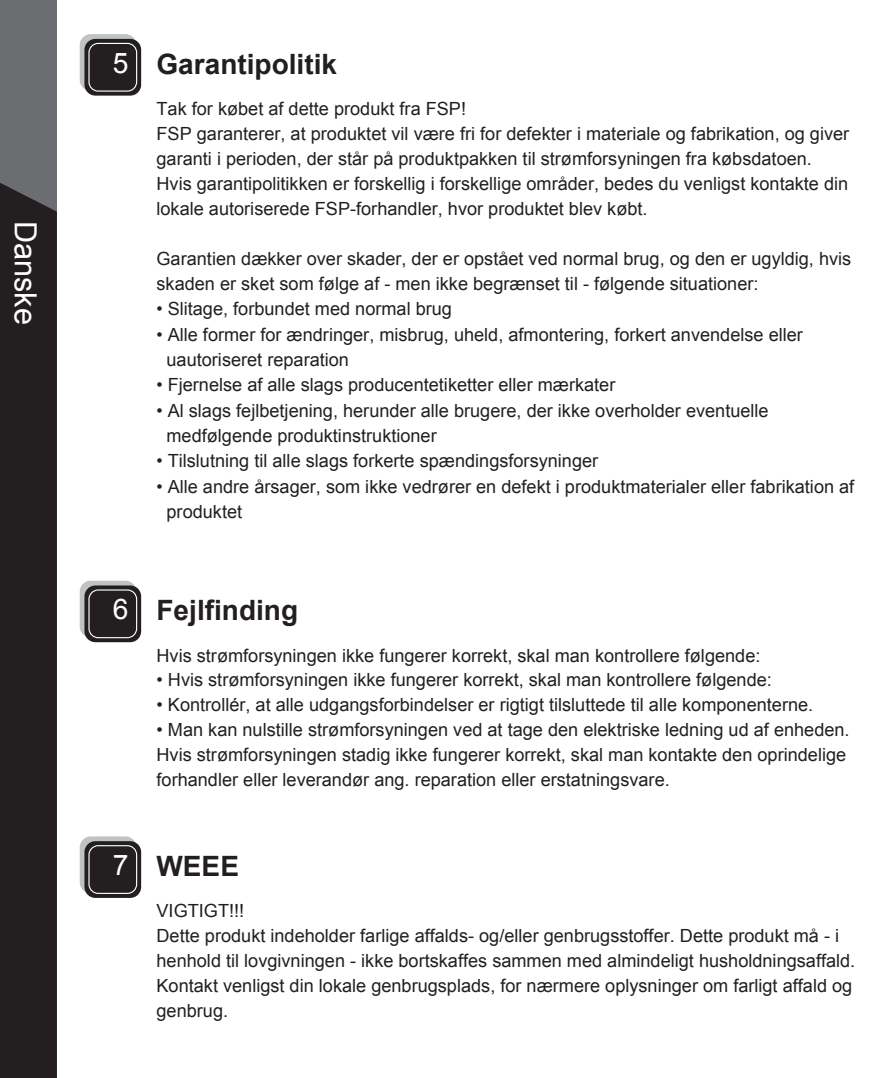
<style>
.page{position:relative;width:893px;height:1078px;background:#fff}
.page>*{position:absolute;margin:0;border:0;box-sizing:border-box;transform-origin:0 0}
.t1{font:30.8px "Arial";color:#fff}
.t2{font:28.4px "Arial";color:#fff}
.t3{font:700 28px "Arial";color:#231f20}
.t4{font:18px/24.8px "Arial";color:#231f20}
</style>
<div class="page">
<div style="left:0;top:0;width:57px;height:1077px;background:#6c6d70"></div>
<div style="left:0;top:183px;width:57px;height:894px;background:#231f20"></div>
<div style="left:80px;top:34px;width:56px;height:57px;background:linear-gradient(to right,#bebfc0,#b6b6b7);border-radius:11px"></div>
<div style="left:84px;top:39px;width:57px;height:57px;background:#231f20;border-radius:11px"></div>
<div style="left:88px;top:43px;width:49px;height:49px;border:1px solid #fff;border-radius:9px"></div>
<div style="left:80px;top:580px;width:56px;height:57px;background:#c1c2c3;border-radius:11px"></div>
<div style="left:84px;top:585px;width:57px;height:57px;background:#231f20;border-radius:11px"></div>
<div style="left:88px;top:589px;width:49px;height:49px;border:1px solid #fff;border-radius:9px"></div>
<div style="left:80px;top:836px;width:56px;height:56px;background:#c1c2c3;border-radius:11px"></div>
<div style="left:84px;top:841px;width:57px;height:56px;background:#231f20;border-radius:11px"></div>
<div style="left:88px;top:844px;width:49px;height:49px;border:1px solid #fff;border-radius:9px"></div>
<h1 class="t1" style="left:46px;top:221px;width:105px;rotate:90deg">Danske</h1>
<h2 class="t2" style="left:113px;top:44px;width:17px">5</h2>
<h3 class="t3" style="left:157px;top:45px;width:182px">Garantipolitik</h3>
<p class="t4" style="left:157px;top:96px;width:694px">Tak for købet af dette produkt fra FSP!<br>FSP garanterer, at produktet vil være fri for defekter i materiale og fabrikation, og giver garanti i perioden, der står på produktpakken til strømforsyningen fra købsdatoen.<br>Hvis garantipolitikken er forskellig i forskellige områder, bedes du venligst kontakte din lokale autoriserede FSP-forhandler, hvor produktet blev købt.</p>
<p class="t4" style="left:157px;top:246px;width:696px">Garantien dækker over skader, der er opstået ved normal brug, og den er ugyldig, hvis skaden er sket som følge af - men ikke begrænset til - følgende situationer:</p>
<p class="t4" style="left:157px;top:296px;width:297px">• Slitage, forbundet med normal brug</p>
<p class="t4" style="left:167px;top:322px;width:638px;text-indent:-10px">• Alle former for ændringer, misbrug, uheld, afmontering, forkert anvendelse eller uautoriseret reparation</p>
<p class="t4" style="left:157px;top:372px;width:460px">• Fjernelse af alle slags producentetiketter eller mærkater</p>
<p class="t4" style="left:167px;top:398px;width:604px;text-indent:-10px">• Al slags fejlbetjening, herunder alle brugere, der ikke overholder eventuelle medfølgende produktinstruktioner</p>
<p class="t4" style="left:157px;top:448px;width:443px">• Tilslutning til alle slags forkerte spændingsforsyninger</p>
<p class="t4" style="left:167px;top:474px;width:689px;text-indent:-10px">• Alle andre årsager, som ikke vedrører en defekt i produktmaterialer eller fabrikation af produktet</p>
<h2 class="t2" style="left:113px;top:590px;width:17px">6</h2>
<h2 class="t2" style="left:113px;top:846px;width:17px">7</h2>
<h3 class="t3" style="left:157px;top:591px;width:143px">Fejlfinding</h3>
<p class="t4" style="left:157px;top:642px;width:605px">Hvis strømforsyningen ikke fungerer korrekt, skal man kontrollere følgende:</p>
<p class="t4" style="left:157px;top:667px;width:617px">• Hvis strømforsyningen ikke fungerer korrekt, skal man kontrollere følgende:</p>
<p class="t4" style="left:157px;top:692px;width:658px">• Kontrollér, at alle udgangsforbindelser er rigtigt tilsluttede til alle komponenterne.</p>
<p class="t4" style="left:157px;top:717px;width:695px">• Man kan nulstille strømforsyningen ved at tage den elektriske ledning ud af enheden.<br>Hvis strømforsyningen stadig ikke fungerer korrekt, skal man kontakte den oprindelige forhandler eller leverandør ang. reparation eller erstatningsvare.</p>
<h3 class="t3" style="left:157px;top:847px;width:84px">WEEE</h3>
<p class="t4" style="left:157px;top:898px;width:700px">VIGTIGT!!!<br>Dette produkt indeholder farlige affalds- og/eller genbrugsstoffer. Dette produkt må - i henhold til lovgivningen - ikke bortskaffes sammen med almindeligt husholdningsaffald.<br>Kontakt venligst din lokale genbrugsplads, for nærmere oplysninger om farligt affald og genbrug.</p>
</div>
